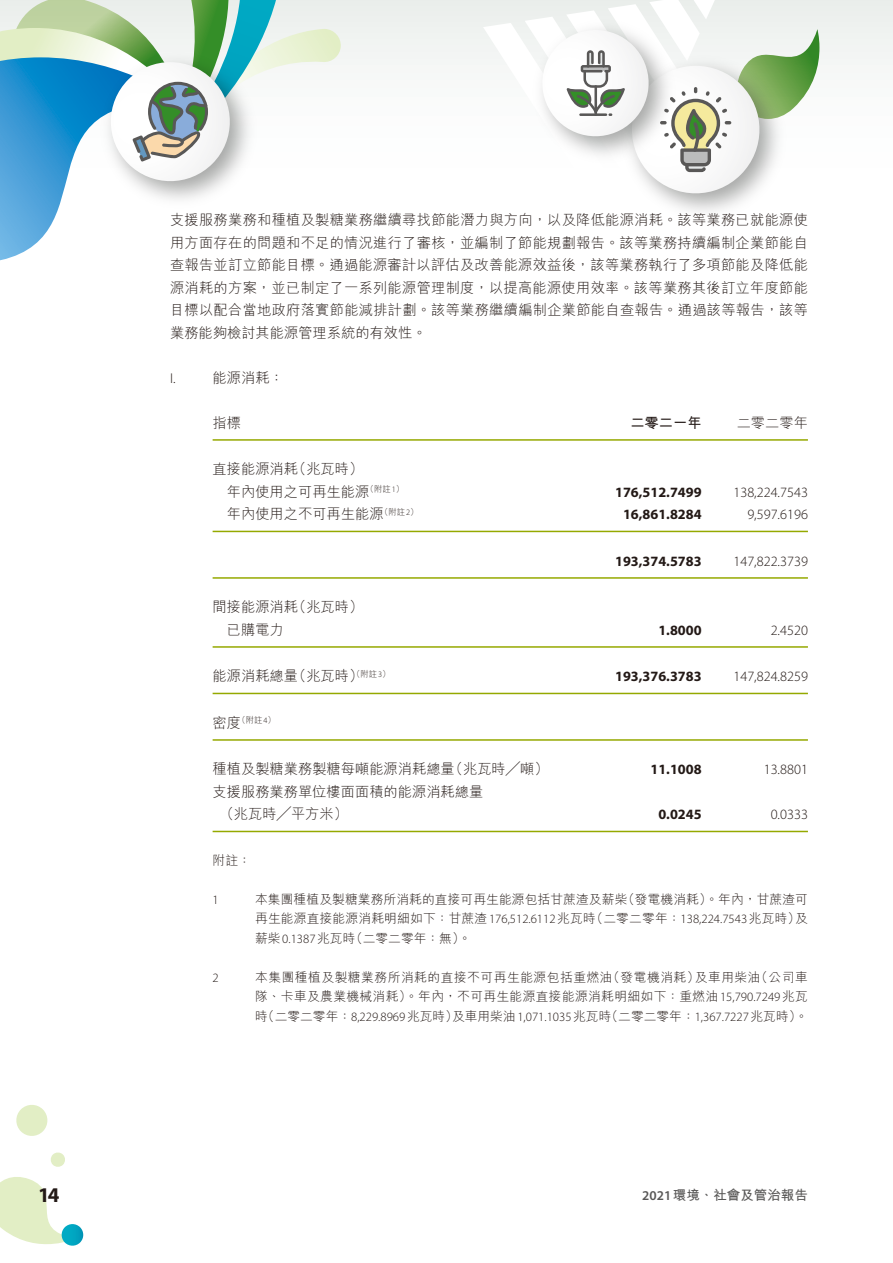
<style>
.page{position:relative;width:893px;height:1263px;background:#fff}
.page>*{position:absolute;margin:0;border:0;box-sizing:border-box;transform-origin:0 0}
.t1{font:700 21px "Myriad Pro";color:#231916}
.t2{font:300 14.25px/22.5px "M Hei HK";color:#231916}
.t3{font:300 14.25px "Myriad Pro";color:#231916}
.t4{font:700 14.25px "Myriad Pro";color:#231916}
.t5{font:700 14.25px "M Hei HK";color:#231916}
.t6{font:700 13.5px "M Hei HK";color:#595857}
.t7{font:300 12.75px/19.5px "M Hei HK";letter-spacing:.015em;color:#231916;text-align:justify}
.t8{font:300 12.75px "Myriad Pro";color:#231916}
.t9{font:300 8.25px "M Hei HK";color:#231916}
.s1{font-size:14.25px}
.s2{font-family:"Myriad Pro"}
.s3{font-family:"Myriad Pro";font-weight:600}
</style>
<div class="page">
<div style="left:0;top:0;width:892px;height:242px;background:linear-gradient(to bottom,#eef1ef,#fff)"></div>
<svg style="left:0;top:1177px;width:84px;height:69px"></svg>
<svg style="left:16px;top:1105px;width:32px;height:31px"></svg>
<svg style="left:50px;top:1152px;width:15px;height:15px"></svg>
<svg style="left:0;top:0;width:341px;height:261px"></svg>
<svg style="left:483px;top:0;width:336px;height:228px"></svg>
<hr style="left:213px;top:439px;width:595px;height:2px;background:#95a900">
<hr style="left:213px;top:531px;width:595px;height:1px;background:#95a900">
<hr style="left:213px;top:577px;width:595px;height:2px;background:#95a900">
<hr style="left:213px;top:646px;width:595px;height:2px;background:#95a900">
<hr style="left:213px;top:693px;width:595px;height:1px;background:#95a900">
<hr style="left:213px;top:739px;width:595px;height:2px;background:#95a900">
<hr style="left:213px;top:831px;width:595px;height:1px;background:#95a900">
<p class="t2" style="left:170px;top:209px;width:639px;text-align:justify">支援服務業務和種植及製糖業務繼續尋找節能潛力與方向，以及降低能源消耗。該等業務已就能源使用方面存在的問題和不足的情況進行了審核，並編制了節能規劃報告。該等業務持續編制企業節能自查報告並訂立節能目標。通過能源審計以評估及改善能源效益後，該等業務執行了多項節能及降低能源消耗的方案，並已制定了一系列能源管理制度，以提高能源使用效率。該等業務其後訂立年度節能目標以配合當地政府落實節能減排計劃。該等業務繼續編制企業節能自查報告。通過該等報告，該等業務能夠檢討其能源管理系統的有效性。</p>
<p class="t3" style="left:170px;top:370px;width:7px">I.</p>
<p class="t2" style="left:213px;top:366px;width:73px">能源消耗：</p>
<p class="t2" style="left:213px;top:411px;width:30px">指標</p>
<p class="t5" style="left:630px;top:412px;width:73px">二零二一年</p>
<p class="t2" style="left:737px;top:411px;width:73px">二零二零年</p>
<p class="t2" style="left:227px;top:458px;width:179px;text-indent:-14px">直接能源消耗（兆瓦時）<br>年內使用之可再生能源<sup>（附註</sup><sup>1</sup><sup>）</sup></p>
<p class="t4" style="left:615px;top:483px;width:88px">176,512.7499</p>
<p class="t3" style="left:733px;top:484px;width:76px">138,224.7543</p>
<p class="t2" style="left:227px;top:503px;width:193px">年內使用之不可再生能源<sup>（附註</sup><sup>2</sup><sup>）</sup></p>
<p class="t4" style="left:623px;top:505px;width:80px">16,861.8284</p>
<p class="t3" style="left:747px;top:506px;width:62px">9,597.6196</p>
<p class="t4" style="left:615px;top:552px;width:88px">193,374.5783</p>
<p class="t3" style="left:733px;top:552px;width:76px">147,822.3739</p>
<p class="t2" style="left:227px;top:596px;width:138px;text-indent:-14px">間接能源消耗（兆瓦時）已購電力</p>
<p class="t4" style="left:658px;top:621px;width:45px">1.8000</p>
<p class="t3" style="left:771px;top:621px;width:39px">2.4520</p>
<p class="t2" style="left:213px;top:665px;width:179px">能源消耗總量（兆瓦時）<sup>（附註</sup><sup>3</sup><sup>）</sup></p>
<p class="t4" style="left:615px;top:667px;width:88px">193,376.3783</p>
<p class="t3" style="left:733px;top:668px;width:76px">147,824.8259</p>
<p class="t9" style="left:213px;top:716px;width:65px"><span class="s1">密度</span>（附註<span class="s2">4</span>）</p>
<p class="t2" style="left:213px;top:758px;width:338px">種植及製糖業務製糖每噸能源消耗總量（兆瓦時╱噸）</p>
<p class="t4" style="left:650px;top:760px;width:53px">11.1008</p>
<p class="t3" style="left:764px;top:761px;width:46px">13.8801</p>
<p class="t2" style="left:220px;top:780px;width:265px;text-indent:-7px">支援服務業務單位樓面面積的能源消耗總量（兆瓦時╱平方米）</p>
<p class="t4" style="left:658px;top:805px;width:45px">0.0245</p>
<p class="t3" style="left:771px;top:806px;width:39px">0.0333</p>
<p class="t7" style="left:213px;top:850px;width:40px">附註：</p>
<p class="t8" style="left:213px;top:892px;width:8px">1</p>
<p class="t7" style="left:255px;top:889px;width:554px">本集團種植及製糖業務所消耗的直接可再生能源包括甘蔗渣及薪柴（發電機消耗）。年內，甘蔗渣可再生能源直接能源消耗明細如下：甘蔗渣<span class="s2">176,512.6112</span>兆瓦時（二零二零年：<span class="s2">138,224.7543</span>兆瓦時）及薪柴<span class="s2">0.1387</span>兆瓦時（二零二零年：無）。</p>
<p class="t8" style="left:213px;top:970px;width:8px">2</p>
<p class="t7" style="left:255px;top:967px;width:554px">本集團種植及製糖業務所消耗的直接不可再生能源包括重燃油（發電機消耗）及車用柴油（公司車隊、卡車及農業機械消耗）。年內，不可再生能源直接能源消耗明細如下：重燃油<span class="s2">15,790.7249</span>兆瓦時（二零二零年：<span class="s2">8,229.8969</span>兆瓦時）及車用柴油<span class="s2">1,071.1035</span>兆瓦時（二零二零年：<span class="s2">1,367.7227</span>兆瓦時）。</p>
<h1 class="t1" style="left:38px;top:1181px;width:23px">14</h1>
<p class="t6" style="left:642px;top:1185px;width:167px"><span class="s3">2021</span>環境、社會及管治報告</p>
</div>
